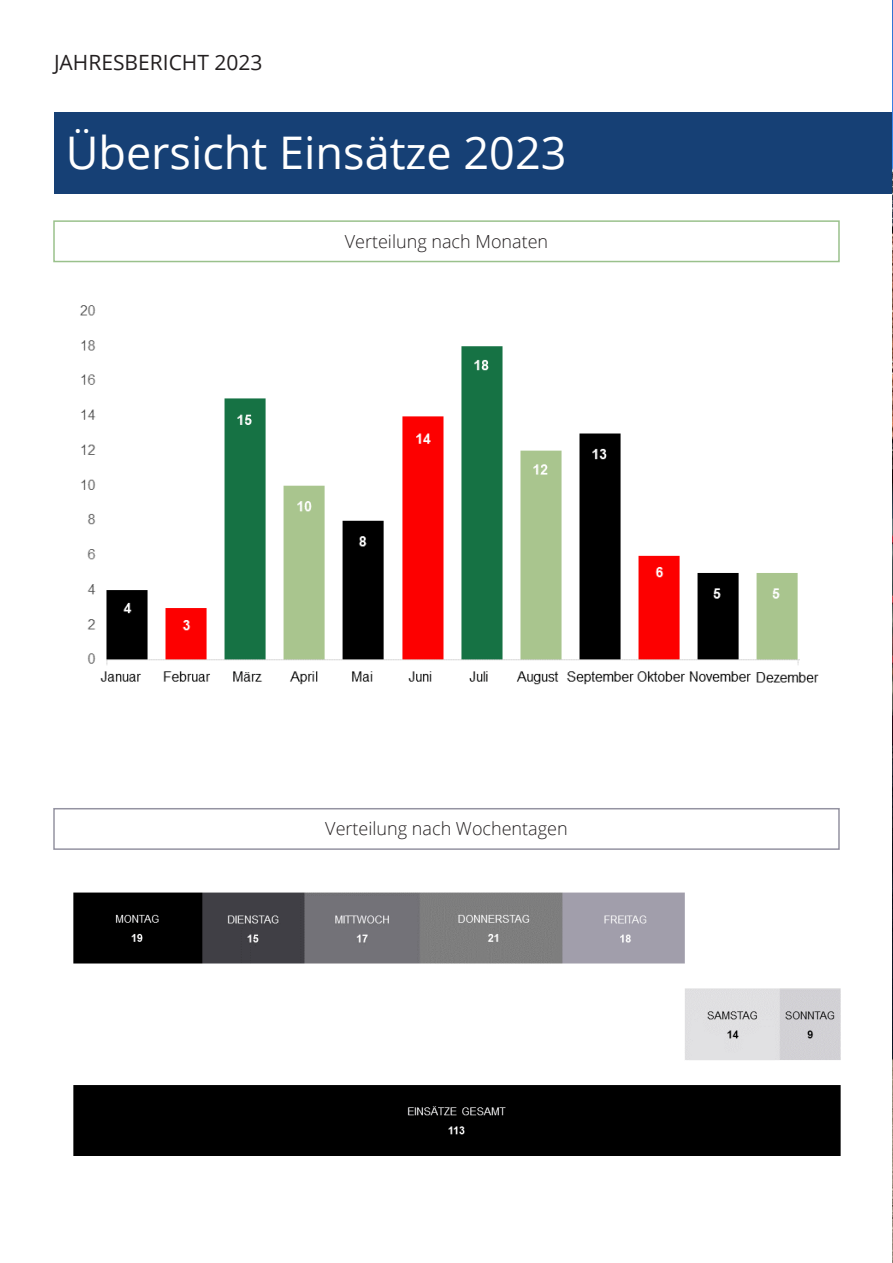
<style>
.page{position:relative;width:893px;height:1263px;background:#fff}
.page>*{position:absolute;margin:0;border:0;box-sizing:border-box;transform-origin:0 0}
.t1{font:45px "Open Sans";color:#fff}
.t2{font:21px "Open Sans";color:#231f20}
.t3{font:300 18px "Open Sans";color:#231f20}
</style>
<div class="page">
<img style="left:53px;top:193px;width:839px;height:492px">
<div style="left:54px;top:112px;width:839px;height:81px;background:#164075"></div>
<img style="left:73px;top:892px;width:768px;height:264px">
<div style="left:59px;top:215px;width:387px;height:46px;background:#fff"></div>
<div style="left:53px;top:220px;width:787px;height:42px;border:1px solid #9ac18c"></div>
<div style="left:53px;top:808px;width:787px;height:42px;border:1px solid #9493a1"></div>
<div style="left:800px;top:612px;width:93px;height:51px;background:#fff"></div>
<img style="left:892px;top:0;width:1px;height:1263px">
<p class="t2" style="left:54px;top:55px;width:210px">JAHRESBERICHT 2023</p>
<h1 class="t1" style="left:66px;top:135px;width:502px">Übersicht Einsätze 2023</h1>
<p class="t3" style="left:345px;top:234px;width:205px">Verteilung nach Monaten</p>
<p class="t3" style="left:325px;top:821px;width:244px">Verteilung nach Wochentagen</p>
</div>
